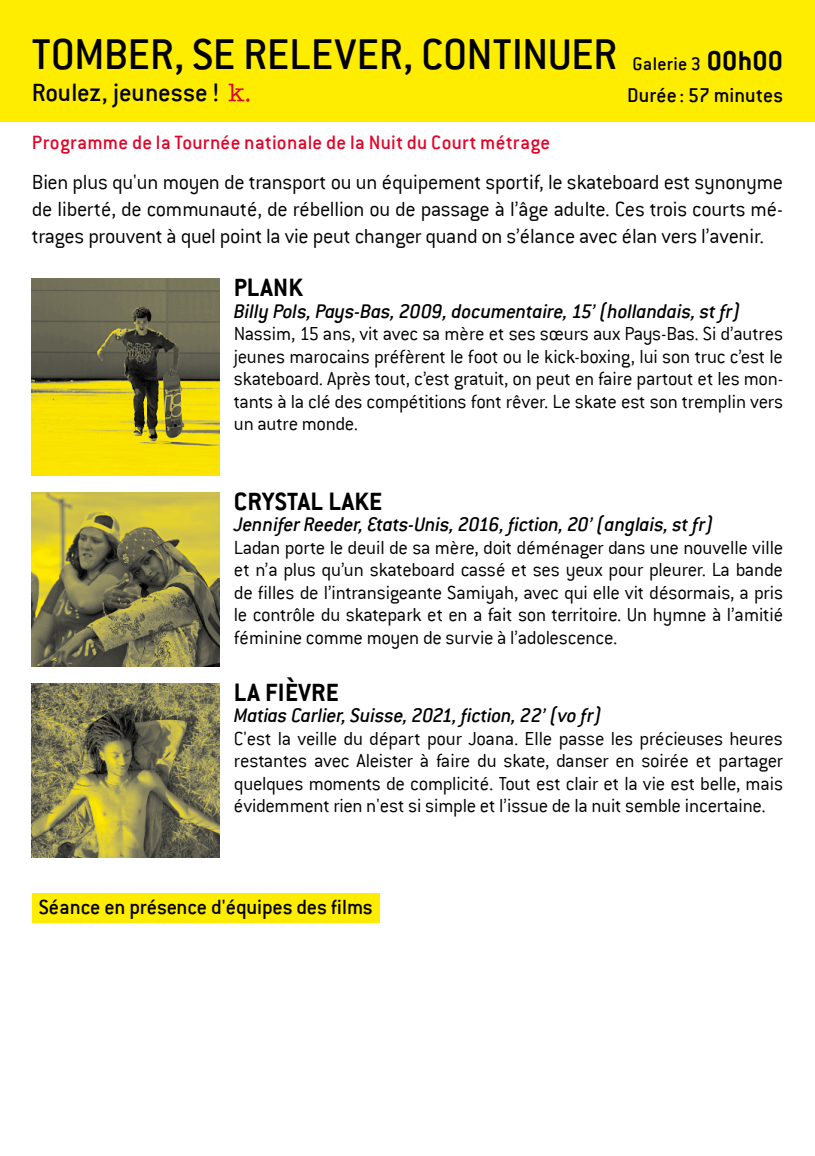
<style>
.page{position:relative;width:815px;height:1156px;background:#fff}
.page>*{position:absolute;margin:0;border:0;box-sizing:border-box;transform-origin:0 0}
.t1{font:500 47.5px "Conduit ITC";letter-spacing:-.015em;color:#000}
.t2{font:700 27.5px "Conduit ITC";letter-spacing:.01em;color:#000}
.t3{font:500 27.5px "Conduit ITC";letter-spacing:-.005em;color:#000}
.t4{font:300 22.5px/27px "Conduit ITC";letter-spacing:-.015em;color:#000;text-align:justify}
.t5{font:500 22.5px "Conduit ITC";letter-spacing:-.01em;color:#000}
.t6{font:500 22px "Conduit ITC";color:#000}
.t7{font:italic 500 21.75px "Conduit ITC";letter-spacing:-.015em;color:#000}
.t8{font:500 21.25px "Conduit ITC";letter-spacing:.01em;color:#e40428}
.t9{font:300 20.75px/22.5px "Conduit ITC";letter-spacing:-.015em;color:#000;text-align:justify}
.t10{font:500 20px "Conduit ITC";letter-spacing:.01em;color:#000}
.s1{font-weight:700;font-size:30px}
</style>
<div class="page">
<div style="left:0;top:0;width:815px;height:122px;background:#ffed00"></div>
<svg style="left:229px;top:84px;width:20px;height:18px"></svg>
<img style="left:32px;top:279px;width:188px;height:196px">
<img style="left:32px;top:492px;width:188px;height:174px">
<img style="left:32px;top:683px;width:188px;height:174px">
<div style="left:32px;top:893px;width:348px;height:29px;background:#ffed00"></div>
<p class="t1" style="left:32px;top:27px;width:587px">TOMBER, SE RELEVER, CONTINUER</p>
<p class="t3" style="left:32px;top:77px;width:189px">Roulez, jeunesse !</p>
<p class="t8" style="left:32px;top:130px;width:520px">Programme de la Tournée nationale de la Nuit du Court métrage</p>
<p class="t10" style="left:633px;top:52px;width:152px">Galerie 3 <span class="s1">00h00</span></p>
<p class="t6" style="left:627px;top:83px;width:158px">Durée: 57 minutes</p>
<p class="t4" style="left:32px;top:168px;width:753px">Bien plus qu'un moyen de transport ou un équipement sportif, le skateboard est synonyme de liberté, de communauté, de rébellion ou de passage à l’âge adulte. Ces trois courts mé&shy;trages prouvent à quel point la vie peut changer quand on s’élance avec élan vers l’avenir.</p>
<p class="t2" style="left:234px;top:271px;width:70px">PLANK</p>
<p class="t7" style="left:234px;top:298px;width:508px">Billy Pols, Pays-Bas, 2009, documentaire, 15’ (hollandais, st fr)</p>
<p class="t9" style="left:234px;top:322px;width:551px">Nassim, 15 ans, vit avec sa mère et ses sœurs aux Pays-Bas. Si d’autres jeunes marocains préfèrent le foot ou le kick-boxing, lui son truc c’est le skateboard. Après tout, c’est gratuit, on peut en faire partout et les mon&shy;tants à la clé des compétitions font rêver. Le skate est son tremplin vers un autre monde.</p>
<p class="t2" style="left:234px;top:485px;width:150px">CRYSTAL LAKE</p>
<p class="t7" style="left:234px;top:512px;width:481px">Jennifer Reeder, Etats-Unis, 2016, fiction, 20’ (anglais, st fr)</p>
<p class="t9" style="left:234px;top:536px;width:551px">Ladan porte le deuil de sa mère, doit déménager dans une nouvelle ville et n’a plus qu’un skateboard cassé et ses yeux pour pleurer. La bande de filles de l’intransigeante Samiyah, avec qui elle vit désormais, a pris le contrôle du skatepark et en a fait son territoire. Un hymne à l’amitié féminine comme moyen de survie à l’adolescence.</p>
<p class="t2" style="left:234px;top:676px;width:107px">LA FIÈVRE</p>
<p class="t7" style="left:234px;top:703px;width:369px">Matias Carlier, Suisse, 2021, fiction, 22’ (vo fr)</p>
<p class="t9" style="left:234px;top:726px;width:551px">C'est la veille du départ pour Joana. Elle passe les précieuses heures restantes avec Aleister à faire du skate, danser en soirée et partager quelques moments de complicité. Tout est clair et la vie est belle, mais évidemment rien n'est si simple et l’issue de la nuit semble incertaine.</p>
<p class="t5" style="left:39px;top:893px;width:335px">Séance en présence d'équipes des films</p>
</div>
